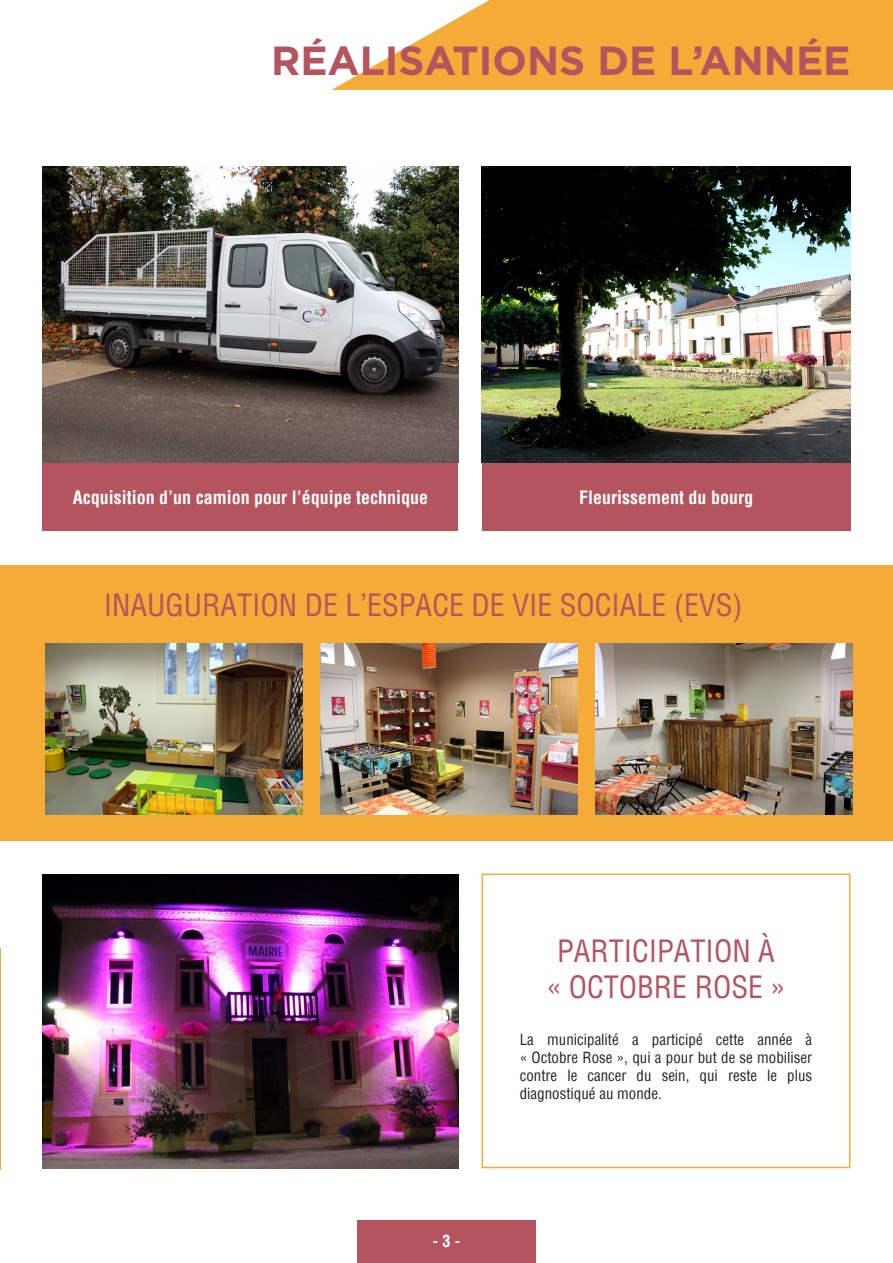
<style>
.page{position:relative;width:893px;height:1263px;background:#fff}
.page>*{position:absolute;margin:0;border:0;box-sizing:border-box;transform-origin:0 0}
.t1{font:700 40.65px "Gotham";color:#b3545e}
.t2{font:condensed 30px "Helvetica";color:#b3545e}
.t3{font:700 condensed 18px "Helvetica";color:#fff}
.t4{font:700 condensed 16.5px "Helvetica";color:#fff}
.t5{font:condensed 15px/18px "Helvetica";color:#231f20;text-align:justify}
</style>
<div class="page">
<div style="left:482px;top:873px;width:368px;height:295px;border:2px solid #f4ab37"></div>
<svg style="left:332px;top:0;width:561px;height:90px;background:#f5b653"></svg>
<div style="left:43px;top:463px;width:415px;height:68px;background:#b3545e"></div>
<div style="left:482px;top:463px;width:368px;height:68px;background:#b3545e"></div>
<div style="left:357px;top:1220px;width:178px;height:43px;background:#b3545e"></div>
<img style="left:43px;top:167px;width:415px;height:296px">
<img style="left:482px;top:167px;width:368px;height:296px">
<img style="left:43px;top:874px;width:415px;height:294px">
<div style="left:0;top:565px;width:893px;height:276px;background:#f4ab37"></div>
<img style="left:45px;top:643px;width:258px;height:172px">
<img style="left:320px;top:643px;width:258px;height:172px">
<img style="left:595px;top:643px;width:258px;height:172px">
<p class="t1" style="left:271px;top:34px;width:581px">RÉALISATIONS DE L’ANNÉE</p>
<p class="t3" style="left:73px;top:485px;width:357px">Acquisition d’un camion pour l’équipe technique</p>
<p class="t3" style="left:579px;top:485px;width:175px">Fleurissement du bourg</p>
<p class="t2" style="left:104px;top:586px;width:640px">INAUGURATION DE L’ESPACE DE VIE SOCIALE (EVS)</p>
<p class="t2" style="left:557px;top:931px;width:219px">PARTICIPATION À</p>
<p class="t2" style="left:546px;top:967px;width:241px">« OCTOBRE ROSE »</p>
<p class="t4" style="left:433px;top:1230px;width:29px">- 3 -</p>
<p class="t5" style="left:520px;top:1030px;width:294px">La municipalité a participé cette année à « Octobre Rose », qui a pour but de se mobiliser contre le cancer du sein, qui reste le plus diagnostiqué au monde.</p>
</div>
